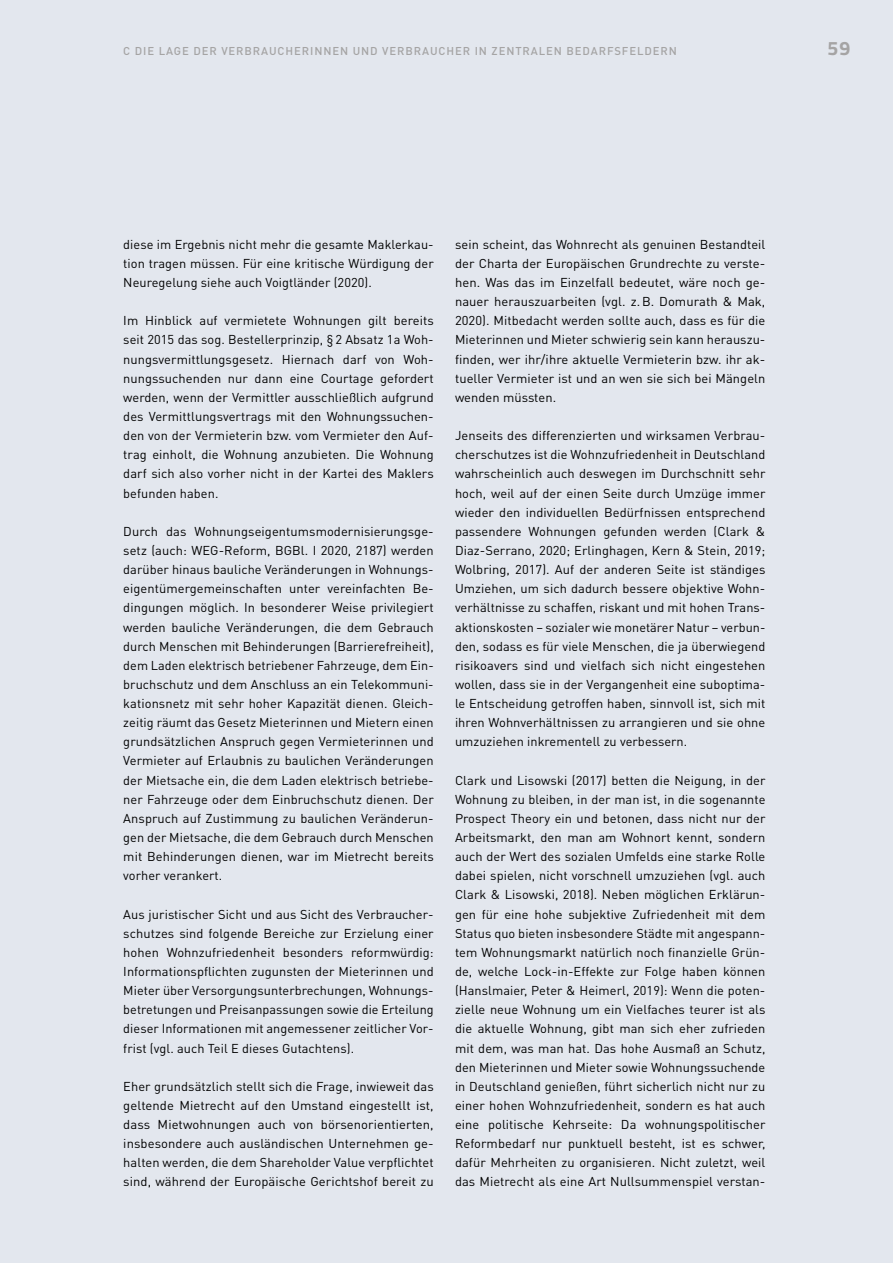
<style>
.page{position:relative;width:893px;height:1263px;background:#e3e7ee}
.page>*{position:absolute;margin:0;border:0;box-sizing:border-box;transform-origin:0 0}
.t1{font:700 19.5px "Titillium Web";color:#a5a4a4}
.Innenteil_P_Copy{font:12.75px/19.2px "DIN Pro";letter-spacing:.005em;color:#000;text-align:justify}
.t2{font:500 11.25px "DIN";letter-spacing:.08em;color:#a5a4a4}
</style>
<div class="page">
<p class="t2" style="left:123px;top:44px;width:52px">C DIE LAGE</p>
<p class="t2" style="left:193px;top:44px;width:9px">DER</p>
<p class="t2" style="left:221px;top:44px;width:17px">VERBRAUCHERINNEN</p>
<p class="t2" style="left:353px;top:44px;width:9px">UND</p>
<p class="t2" style="left:382px;top:44px;width:17px">VERBRAUCHER</p>
<p class="t2" style="left:475px;top:44px;width:25px">IN -ZENTRALEN</p>
<p class="t2" style="left:566px;top:44px;width:17px">BEDAR</p>
<p class="t2" style="left:607px;top:44px;width:31px">FSFELDERN</p>
<h1 class="t1" style="left:828px;top:34px;width:24px">59</h1>
<p class="Innenteil_P_Copy" style="left:123px;top:234px;width:312px">diese im Ergebnis nicht mehr die gesamte Maklerkau&shy;tion tragen müssen. Für eine kritische Würdigung der Neuregelung siehe auch Voigtländer (2020).</p>
<p class="Innenteil_P_Copy" style="left:123px;top:311px;width:312px">Im Hinblick auf vermietete Wohnungen gilt bereits seit 2015 das sog. Bestellerprinzip, §2 Absatz 1a Woh&shy;nungsvermittlungsgesetz. Hiernach darf von Woh&shy;nungssuchenden nur dann eine Courtage gefordert werden, wenn der Vermittler ausschließlich aufgrund des Vermittlungsvertrags mit den Wohnungssuchen&shy;den von der Vermieterin bzw. vom Vermieter den Auf&shy;trag einholt, die Wohnung anzubieten. Die Wohnung darf sich also vorher nicht in der Kartei des Maklers befunden haben.</p>
<p class="Innenteil_P_Copy" style="left:123px;top:521px;width:312px">Durch das Wohnungseigentumsmodernisierungsge&shy;setz (auch: WEG-Reform, BGBl. I 2020, 2187) werden darüber hinaus bauliche Veränderungen in Wohnungs&shy;eigentümergemeinschaften unter vereinfachten Be&shy;dingungen möglich. In besonderer Weise privilegiert werden bauliche Veränderungen, die dem Gebrauch durch Menschen mit Behinderungen (Barrierefreiheit), dem Laden elektrisch betriebener Fahrzeuge, dem Ein&shy;bruchschutz und dem Anschluss an ein Telekommuni&shy;kationsnetz mit sehr hoher Kapazität dienen. Gleich&shy;zeitig räumt das Gesetz Mieterinnen und Mietern einen grundsätzlichen Anspruch gegen Vermieterinnen und Vermieter auf Erlaubnis zu baulichen Veränderungen der Mietsache ein, die dem Laden elektrisch betriebe&shy;ner Fahrzeuge oder dem Einbruchschutz dienen. Der Anspruch auf Zustimmung zu baulichen Veränderun&shy;gen der Mietsache, die dem Gebrauch durch Menschen mit Behinderungen dienen, war im Mietrecht bereits vorher verankert.</p>
<p class="Innenteil_P_Copy" style="left:123px;top:904px;width:312px">Aus juristischer Sicht und aus Sicht des Verbraucher&shy;schutzes sind folgende Bereiche zur Erzielung einer hohen Wohnzufriedenheit besonders reformwürdig:<br>Informationspflichten zugunsten der Mieterinnen und Mieter über Versorgungsunterbrechungen, Wohnungs&shy;betretungen und Preisanpassungen sowie die Erteilung dieser Informationen mit angemessener zeitlicher Vor&shy;frist (vgl. auch Teil E dieses Gutachtens).</p>
<p class="Innenteil_P_Copy" style="left:123px;top:1076px;width:312px">Eher grundsätzlich stellt sich die Frage, inwieweit das geltende Mietrecht auf den Umstand eingestellt ist, dass Mietwohnungen auch von börsenorientierten, insbesondere auch ausländischen Unternehmen ge&shy;halten werden, die dem Shareholder Value verpflichtet sind, während der Europäische Gerichtshof bereit zu</p>
<p class="Innenteil_P_Copy" style="left:455px;top:234px;width:312px">sein scheint, das Wohnrecht als genuinen Bestandteil der Charta der Europäischen Grundrechte zu verste&shy;hen. Was das im Einzelfall bedeutet, wäre noch ge&shy;nauer herauszuarbeiten (vgl. z.B. Domurath &amp; Mak, 2020). Mitbedacht werden sollte auch, dass es für die Mieterinnen und Mieter schwierig sein kann herauszu&shy;finden, wer ihr/ihre aktuelle Vermieterin bzw. ihr ak&shy;tueller Vermieter ist und an wen sie sich bei Mängeln wenden müssten.</p>
<p class="Innenteil_P_Copy" style="left:455px;top:425px;width:312px">Jenseits des differenzierten und wirksamen Verbrau&shy;cherschutzes ist die Wohnzufriedenheit in Deutschland wahrscheinlich auch deswegen im Durchschnitt sehr hoch, weil auf der einen Seite durch Umzüge immer wieder den individuellen Bedürfnissen entsprechend passendere Wohnungen gefunden werden (Clark &amp; Diaz-Serrano, 2020; Erlinghagen, Kern &amp; Stein, 2019; Wolbring, 2017). Auf der anderen Seite ist ständiges Umziehen, um sich dadurch bessere objektive Wohn&shy;verhältnisse zu schaffen, riskant und mit hohen Trans&shy;aktionskosten – sozialer wie monetärer Natur – verbun&shy;den, sodass es für viele Menschen, die ja überwiegend risikoavers sind und vielfach sich nicht eingestehen wollen, dass sie in der Vergangenheit eine suboptima&shy;le Entscheidung getroffen haben, sinnvoll ist, sich mit ihren Wohnverhältnissen zu arrangieren und sie ohne umzuziehen inkrementell zu verbessern.</p>
<p class="Innenteil_P_Copy" style="left:455px;top:770px;width:312px">Clark und Lisowski (2017) betten die Neigung, in der Wohnung zu bleiben, in der man ist, in die sogenannte Prospect Theory ein und betonen, dass nicht nur der Arbeitsmarkt, den man am Wohnort kennt, sondern auch der Wert des sozialen Umfelds eine starke Rolle dabei spielen, nicht vorschnell umzuziehen (vgl. auch Clark &amp; Lisowski, 2018). Neben möglichen Erklärun&shy;gen für eine hohe subjektive Zufriedenheit mit dem Status quo bieten insbesondere Städte mit angespann&shy;tem Wohnungsmarkt natürlich noch finanzielle Grün&shy;de, welche Lock-in-Effekte zur Folge haben können (Hanslmaier, Peter &amp; Heimerl, 2019): Wenn die poten&shy;zielle neue Wohnung um ein Vielfaches teurer ist als die aktuelle Wohnung, gibt man sich eher zufrieden mit dem, was man hat. Das hohe Ausmaß an Schutz, den Mieterinnen und Mieter sowie Wohnungssuchende in Deutschland genießen, führt sicherlich nicht nur zu einer hohen Wohnzufriedenheit, sondern es hat auch eine politische Kehrseite: Da wohnungspolitischer Reformbedarf nur punktuell besteht, ist es schwer, dafür Mehrheiten zu organisieren. Nicht zuletzt, weil das Mietrecht als eine Art Nullsummenspiel verstan-</p>
</div>
